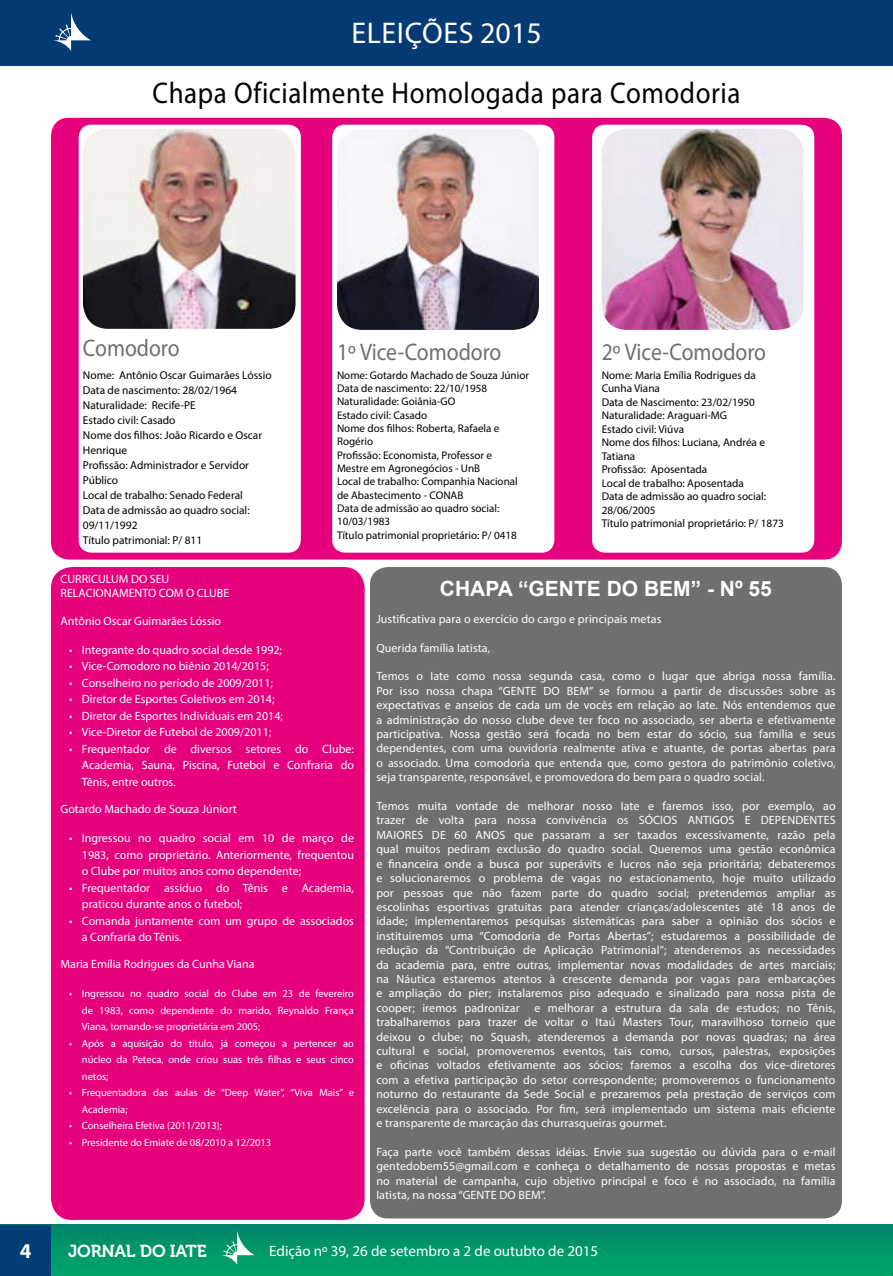
<style>
.page{position:relative;width:893px;height:1276px;background:#fff}
.page>*{position:absolute;margin:0;border:0;box-sizing:border-box;transform-origin:0 0}
.t1{font:30px "Myriad Pro";letter-spacing:.02em;color:#000;scale:.9 1}
.t2{font:30px "Myriad Pro";letter-spacing:.02em;color:#fff}
.t3{font:24px "Myriad Pro";color:#706f6f;scale:.9 1}
.t4{font:700 21px "Arial";color:#fff}
.t5{font:700 21px "Myriad Pro";color:#fff}
.t6{font:17.25px "Museo 700";letter-spacing:-.01em;color:#fff}
.t7{font:15px "Myriad Pro";color:#fff}
.t8{font:12px/14.4px "Myriad Pro";color:#fff;text-align:justify}
.t9{font:11.4px/15px "Myriad Pro";color:#000}
.t10{font:11.25px/13.5px "Myriad Pro";color:#000}
.t11{font:11.1px/13.4px "Myriad Pro";color:#000}
.t12{font:10.5px/16.5px "Myriad Pro";color:#fff;text-align:justify}
.s1{font-size:10.5px}
</style>
<div class="page">
<div style="left:0;top:1225px;width:893px;height:51px;background:linear-gradient(to bottom,#008567,#00a76a)"></div>
<svg style="left:220px;top:1230px;width:35px;height:34px"></svg>
<div style="left:0;top:1225px;width:51px;height:51px;background:#003e75"></div>
<div style="left:0;top:0;width:893px;height:65px;background:#053a72"></div>
<svg style="left:52px;top:12px;width:39px;height:39px"></svg>
<div style="left:51px;top:567px;width:314px;height:653px;background:#e6007d;border-radius:21px"></div>
<div style="left:51px;top:118px;width:791px;height:441px;background:#e6007d;border-radius:18px"></div>
<div style="left:79px;top:125px;width:222px;height:427px;background:#fff;border-radius:13px"></div>
<div style="left:332px;top:125px;width:222px;height:427px;background:#fff;border-radius:13px"></div>
<div style="left:592px;top:125px;width:222px;height:427px;background:#fff;border-radius:13px"></div>
<div style="left:370px;top:567px;width:472px;height:651px;background:#706f6f;border-radius:18px"></div>
<img style="left:83px;top:129px;width:213px;height:200px">
<img style="left:602px;top:129px;width:202px;height:201px">
<img style="left:337px;top:129px;width:202px;height:201px">
<h1 class="t2" style="left:351px;top:14px;width:192px">ELEIÇÕES 2015</h1>
<h1 class="t1" style="left:152px;top:75px;width:655px">Chapa Oficialmente Homologada para Comodoria</h1>
<h2 class="t3" style="left:83px;top:333px;width:109px">Comodoro</h2>
<h2 class="t3" style="left:337px;top:337px;width:184px">1º Vice-Comodoro</h2>
<h2 class="t3" style="left:602px;top:337px;width:184px">2º Vice-Comodoro</h2>
<p class="t9" style="left:83px;top:367px;width:190px">Nome: Antônio Oscar Guimarães Lóssio<br>Data de nascimento: 28/02/1964<br>Naturalidade: Recife-PE<br>Estado civil: Casado<br>Nome dos filhos: João Ricardo e Oscar<br>Henrique<br>Profissão: Administrador e Servidor<br>Público<br>Local de trabalho: Senado Federal<br>Data de admissão ao quadro social:<br>09/11/1992<br>Título patrimonial: P/ 811</p>
<p class="t11" style="left:337px;top:368px;width:194px">Nome: Gotardo Machado de Souza Júnior<br>Data de nascimento: 22/10/1958<br>Naturalidade: Goiânia-GO<br>Estado civil: Casado<br>Nome dos filhos: Roberta, Rafaela e<br>Rogério<br>Profissão: Economista, Professor e<br>Mestre em Agronegócios - UnB<br>Local de trabalho: Companhia Nacional de Abastecimento - CONAB<br>Data de admissão ao quadro social:<br>10/03/1983<br>Título patrimonial proprietário: P/ 0418</p>
<p class="t10" style="left:602px;top:368px;width:184px">Nome: Maria Emília Rodrigues da<br>Cunha Viana<br>Data de Nascimento: 23/02/1950<br>Naturalidade: Araguari-MG<br>Estado civil: Viúva<br>Nome dos filhos: Luciana, Andréa e<br>Tatiana<br>Profissão: Aposentada<br>Local de trabalho: Aposentada<br>Data de admissão ao quadro social:<br>28/06/2005<br>Título patrimonial proprietário: P/ 1873</p>
<p class="t8" style="left:61px;top:571px;width:170px">CURRICULUM DO SEU<br>RELACIONAMENTO COM O CLUBE</p>
<p class="t8" style="left:61px;top:613px;width:162px">Antônio Oscar Guimarães Lóssio</p>
<p class="t8" style="left:69px;top:642px;width:215px">• Integrante do quadro social desde 1992;</p>
<p class="t8" style="left:69px;top:659px;width:201px">• Vice-Comodoro no biênio 2014/2015;</p>
<p class="t8" style="left:69px;top:675px;width:205px">• Conselheiro no período de 2009/2011;</p>
<p class="t8" style="left:69px;top:692px;width:207px">• Diretor de Esportes Coletivos em 2014;</p>
<p class="t8" style="left:69px;top:708px;width:215px">• Diretor de Esportes Individuais em 2014;</p>
<p class="t8" style="left:69px;top:725px;width:204px">• Vice-Diretor de Futebol de 2009/2011;</p>
<p class="t8" style="left:82px;top:740px;width:274px;line-height:16.5px;text-indent:-13px">• Frequentador de diversos setores do Clube:<br>Academia, Sauna, Piscina, Futebol e Confraria do Tênis, entre outros<span class="s1">.</span></p>
<p class="t8" style="left:61px;top:801px;width:178px">Gotardo Machado de Souza Júniort</p>
<p class="t8" style="left:82px;top:829px;width:274px;line-height:16.5px;text-indent:-13px">• Ingressou no quadro social em 10 de março de 1983, como proprietário. Anteriormente, frequentou o Clube por muitos anos como dependente;</p>
<p class="t8" style="left:82px;top:879px;width:274px;line-height:16.5px;text-indent:-13px">• Frequentador assíduo do Tênis e Academia, praticou durante anos o futebol;</p>
<p class="t8" style="left:82px;top:912px;width:274px;line-height:16.5px;text-indent:-13px">• Comanda juntamente com um grupo de associados a Confraria do Tênis.</p>
<p class="t8" style="left:61px;top:956px;width:195px">Maria Emília Rodrigues da Cunha Viana</p>
<p class="t12" style="left:82px;top:985px;width:274px;text-indent:-13px">• Ingressou no quadro social do Clube em 23 de fevereiro de 1983, como dependente do marido, Reynaldo França Viana, tornando-se proprietária em 2005;</p>
<p class="t12" style="left:82px;top:1034px;width:274px;text-indent:-13px">• Após a aquisição do título, já começou a pertencer ao núcleo da Peteca, onde criou suas três filhas e seus cinco netos;</p>
<p class="t12" style="left:82px;top:1084px;width:274px;text-indent:-13px">• Frequentadora das aulas de “Deep Water”, “Viva Mais” e<br>Academia;</p>
<p class="t12" style="left:69px;top:1117px;width:154px">• Conselheira Efetiva (2011/2013);</p>
<p class="t12" style="left:69px;top:1133px;width:204px">• Presidente do Emiate de 08/2010 a 12/2013</p>
<h3 class="t4" style="left:440px;top:574px;width:334px">CHAPA “GENTE DO BEM” - Nº 55</h3>
<p class="t8" style="left:376px;top:611px;width:287px">Justificativa para o exercício do cargo e principais metas</p>
<p class="t8" style="left:376px;top:640px;width:116px">Querida família Iatista,</p>
<p class="t8" style="left:376px;top:669px;width:461px">Temos o Iate como nossa segunda casa, como o lugar que abriga nossa família.<br>Por isso nossa chapa “GENTE DO BEM” se formou a partir de discussões sobre as expectativas e anseios de cada um de vocês em relação ao Iate. Nós entendemos que a administração do nosso clube deve ter foco no associado, ser aberta e efetivamente participativa. Nossa gestão será focada no bem estar do sócio, sua família e seus dependentes, com uma ouvidoria realmente ativa e atuante, de portas abertas para o associado. Uma comodoria que entenda que, como gestora do patrimônio coletivo, seja transparente, responsável, e promovedora do bem para o quadro social.</p>
<p class="t8" style="left:376px;top:798px;width:461px">Temos muita vontade de melhorar nosso Iate e faremos isso, por exemplo, ao trazer de volta para nossa convivência os SÓCIOS ANTIGOS E DEPENDENTES MAIORES DE 60 ANOS que passaram a ser taxados excessivamente, razão pela qual muitos pediram exclusão do quadro social. Queremos uma gestão econômica e financeira onde a busca por superávits e lucros não seja prioritária; debateremos e solucionaremos o problema de vagas no estacionamento, hoje muito utilizado por pessoas que não fazem parte do quadro social; pretendemos ampliar as escolinhas esportivas gratuitas para atender crianças/adolescentes até 18 anos de idade; implementaremos pesquisas sistemáticas para saber a opinião dos sócios e instituiremos uma “Comodoria de Portas Abertas”; estudaremos a possibilidade de redução da “Contribuição de Aplicação Patrimonial”; atenderemos as necessidades da academia para, entre outras, implementar novas modalidades de artes marciais; na Náutica estaremos atentos à crescente demanda por vagas para embarcações e ampliação do pier; instalaremos piso adequado e sinalizado para nossa pista de cooper; iremos padronizar e melhorar a estrutura da sala de estudos; no Tênis, trabalharemos para trazer de voltar o Itaú Masters Tour, maravilhoso torneio que deixou o clube; no Squash, atenderemos a demanda por novas quadras; na área cultural e social, promoveremos eventos, tais como, cursos, palestras, exposições e oficinas voltados efetivamente aos sócios; faremos a escolha dos vice-diretores com a efetiva participação do setor correspondente; promoveremos o funcionamento noturno do restaurante da Sede Social e prezaremos pela prestação de serviços com excelência para o associado. Por fim, será implementado um sistema mais eficiente e transparente de marcação das churrasqueiras gourmet.</p>
<p class="t8" style="left:376px;top:1144px;width:461px">Faça parte você também dessas idéias. Envie sua sugestão ou dúvida para o e-mail gentedobem55@gmail.com e conheça o detalhamento de nossas propostas e metas no material de campanha, cujo objetivo principal e foco é no associado, na família Iatista, na nossa “GENTE DO BEM”.</p>
<h3 class="t5" style="left:20px;top:1237px;width:13px">4</h3>
<h3 class="t6" style="left:68px;top:1241px;width:140px">JORNAL DO IATE</h3>
<p class="t7" style="left:269px;top:1241px;width:330px">Edição nº 39, 26 de setembro a 2 de outubto de 2015</p>
</div>
